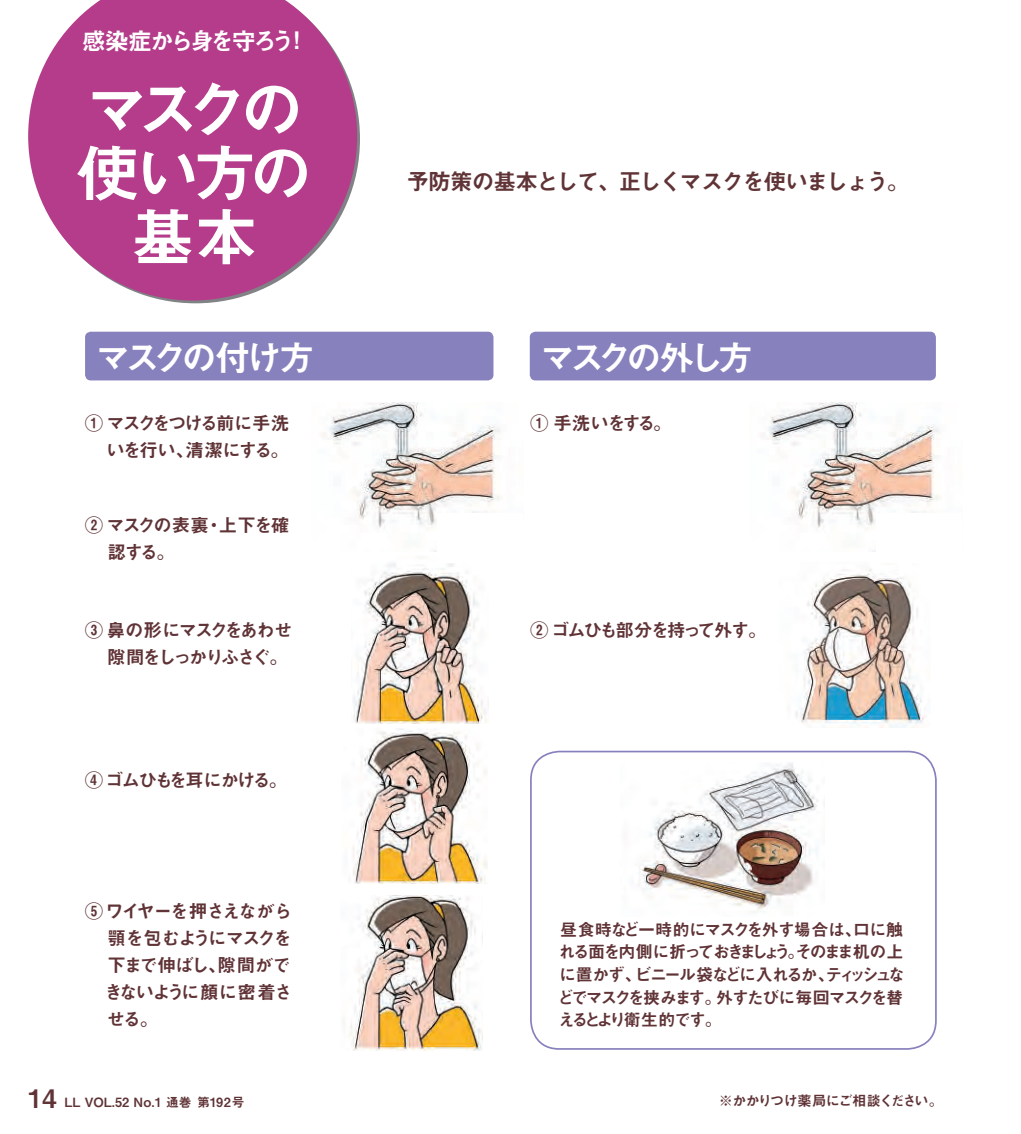
<style>
.page{position:relative;width:1021px;height:1134px;background:#fff}
.page>*{position:absolute;margin:0;border:0;box-sizing:border-box;transform-origin:0 0}
.t1{font:63.8px/63.8px "Midashi Go Pro MB31";letter-spacing:-.125em;color:#fff;text-align:center}
.t2{font:35.4px "Midashi Go Pro MB31";letter-spacing:-.14em;color:#fff}
.t3{font:35.4px "Midashi Go Pro MB31";letter-spacing:-.18em;color:#fff}
.t4{font:24px "Midashi Go Pro MB31";letter-spacing:-.13em;color:#fff}
.t5{font:22.6px "Midashi Go Pro MB31";letter-spacing:-.08em;color:#603336}
.t6{font:18.4px/27px "Midashi Go Pro MB31";letter-spacing:-.105em;color:#603336;text-align:right}
.t7{font:18.4px/27px "Midashi Go Pro MB31";letter-spacing:-.135em;color:#603336;text-align:right}
.t8{font:17px/22.6px "Midashi Go Pro MB31";letter-spacing:-.115em;color:#603336}
.t9{font:14.2px "Midashi Go Pro MB31";letter-spacing:-.08em;color:#603336}
.t10{font:12.8px "Midashi Go Pro MB31";color:#603336}
.s1{font-size:25.6px}
</style>
<div class="page">
<div style="left:530px;top:751px;width:406px;height:299px;border:2px solid #8781bd;border-radius:28px"></div>
<svg style="left:28px;top:0;width:329px;height:300px;fill:#b43c8b"></svg>
<img style="left:353px;top:563px;width:136px;height:161px">
<img style="left:353px;top:729px;width:135px;height:155px">
<img style="left:350px;top:895px;width:132px;height:155px">
<img style="left:795px;top:569px;width:130px;height:158px">
<img style="left:638px;top:762px;width:180px;height:150px">
<div style="left:85px;top:332px;width:408px;height:48px;background:#8781bd;border-radius:6px"></div>
<div style="left:530px;top:332px;width:405px;height:48px;background:#8781bd;border-radius:6px"></div>
<img style="left:322px;top:402px;width:179px;height:149px">
<div style="left:437px;top:513px;width:86px;height:50px;background:#fff"></div>
<img style="left:761px;top:402px;width:179px;height:149px">
<div style="left:876px;top:513px;width:85px;height:50px;background:#fff"></div>
<h3 class="t4" style="left:82px;top:22px;width:229px">感染症から身を守ろう！</h3>
<h1 class="t1" style="left:76px;top:70px;width:238px">マスクの使い方の基本</h1>
<p class="t5" style="left:384px;top:164px;width:526px">　予防策の基本として、正しくマスクを使いましょう。</p>
<h2 class="t2" style="left:96px;top:329px;width:220px">マスクの付け方</h2>
<h2 class="t3" style="left:540px;top:329px;width:214px">マスクの外し方</h2>
<p class="t6" style="left:85px;top:407px;width:206px">① マスクをつける前に手洗いを行い、清潔にする。</p>
<p class="t6" style="left:530px;top:407px;width:143px">① 手洗いをする。</p>
<p class="t6" style="left:107px;top:509px;width:184px;text-align:left;text-indent:-22px">② マスクの表裏・上下を確認する。</p>
<p class="t7" style="left:85px;top:615px;width:209px">③ 鼻の形にマスクをあわせ隙間をしっかりふさぐ。</p>
<p class="t6" style="left:85px;top:765px;width:204px">④ ゴムひもを耳にかける。</p>
<p class="t6" style="left:104px;top:895px;width:189px;text-align:justify;text-indent:-20px">⑤ ワイヤーを押さえながら顎を包むようにマスクを下まで伸ばし、隙間ができないように顔に密着させる。</p>
<p class="t6" style="left:530px;top:615px;width:238px">② ゴムひも部分を持って外す。</p>
<p class="t8" style="left:557px;top:916px;width:349px">昼食時など一時的にマスクを外す場合は、口に触れる面を内側に折っておきましょう。そのまま机の上に置かず、ビニール袋などに入れるか、ティッシュなどでマスクを挟みます。外すたびに毎回マスクを替えるとより衛生的です。</p>
<p class="t10" style="left:28px;top:1092px;width:218px"><span class="s1">14</span> LL VOL.52 No.1 通巻 第192号</p>
<p class="t9" style="left:718px;top:1089px;width:226px">※かかりつけ薬局にご相談ください。</p>
</div>
